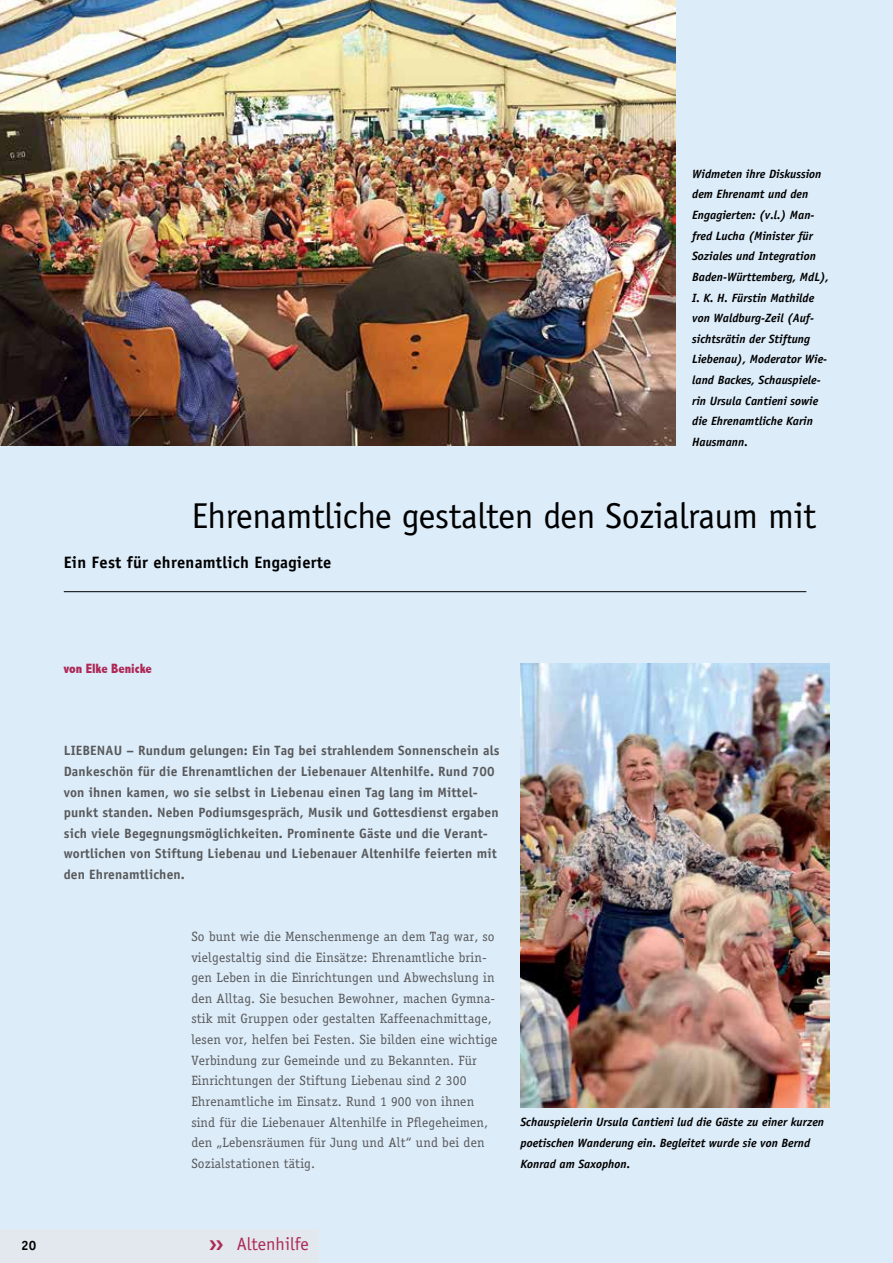
<style>
.page{position:relative;width:893px;height:1263px;background:#dcecf9}
.page>*{position:absolute;margin:0;border:0;box-sizing:border-box;transform-origin:0 0}
.t1{font:36px "Officina Sans Std";letter-spacing:-.01em;color:#000}
.t2{font:18px "Officina Sans Std";color:#ae2856}
.t3{font:700 16.5px "Officina Sans Std";letter-spacing:.015em;color:#000}
.t4{font:13.5px/20.7px "Officina Serif Std";letter-spacing:.01em;color:#58595b}
.t5{font:700 13.5px/20.7px "Officina Sans Std";letter-spacing:.01em;color:#58595b}
.t6{font:800 condensed 13.5px "Abadi";color:#ae2856}
.t7{font:700 13.5px "Officina Sans Std";color:#000}
.t8{font:italic 700 12px/20.5px "Officina Sans Std";color:#000}
</style>
<div class="page">
<div style="left:0;top:1229px;width:319px;height:34px;background:#e6e7e8"></div>
<hr style="left:64px;top:591px;width:742px;height:1px;background:#000">
<img style="left:0;top:0;width:675px;height:446px">
<img style="left:520px;top:663px;width:309px;height:444px">
<p class="t8" style="left:692px;top:163px;width:138px">Widmeten ihre Diskussion dem Ehrenamt und den<br>Engagierten: (v.l.) Man&shy;fred Lucha (Minister für<br>Soziales und Integration<br>Baden-Württemberg, MdL),<br>I. K. H. Fürstin Mathilde von Waldburg-Zeil (Auf&shy;sichtsrätin der Stiftung<br>Liebenau), Moderator Wie&shy;land Backes, Schauspiele&shy;rin Ursula Cantieni sowie die Ehrenamtliche Karin<br>Hausmann.</p>
<h1 class="t1" style="left:191px;top:495px;width:626px">Ehrenamtliche gestalten den Sozialraum mit</h1>
<p class="t3" style="left:64px;top:552px;width:269px">Ein Fest für ehrenamtlich Engagierte</p>
<p class="t6" style="left:64px;top:660px;width:90px">von Elke Benicke</p>
<p class="t5" style="left:64px;top:740px;width:437px">LIEBENAU – Rundum gelungen: Ein Tag bei strahlendem Sonnenschein als Dankeschön für die Ehrenamtlichen der Liebenauer Altenhilfe. Rund 700 von ihnen kamen, wo sie selbst in Liebenau einen Tag lang im Mittel&shy;punkt standen. Neben Podiumsgespräch, Musik und Gottesdienst ergaben sich viele Begegnungsmöglichkeiten. Prominente Gäste und die Verant&shy;wortlichen von Stiftung Liebenau und Liebenauer Altenhilfe feierten mit den Ehrenamtlichen.</p>
<p class="t4" style="left:191px;top:926px;width:308px">So bunt wie die Menschenmenge an dem Tag war, so vielgestaltig sind die Einsätze: Ehrenamtliche brin&shy;gen Leben in die Einrichtungen und Abwechslung in den Alltag. Sie besuchen Bewohner, machen Gymna&shy;stik mit Gruppen oder gestalten Kaffeenachmittage, lesen vor, helfen bei Festen. Sie bilden eine wichtige Verbindung zur Gemeinde und zu Bekannten. Für Einrichtungen der Stiftung Liebenau sind 2 300<br>Ehrenamtliche im Einsatz. Rund 1 900 von ihnen sind für die Liebenauer Altenhilfe in Pflegeheimen, den „Lebensräumen für Jung und Alt“ und bei den Sozialstationen tätig.</p>
<p class="t8" style="left:520px;top:1112px;width:305px">Schauspielerin Ursula Cantieni lud die Gäste zu einer kurzen poetischen Wanderung ein. Begleitet wurde sie von Bernd<br>Konrad am Saxophon.</p>
<p class="t7" style="left:21px;top:1237px;width:17px">20</p>
<h2 class="t2" style="left:237px;top:1233px;width:74px">Altenhilfe</h2>
</div>
